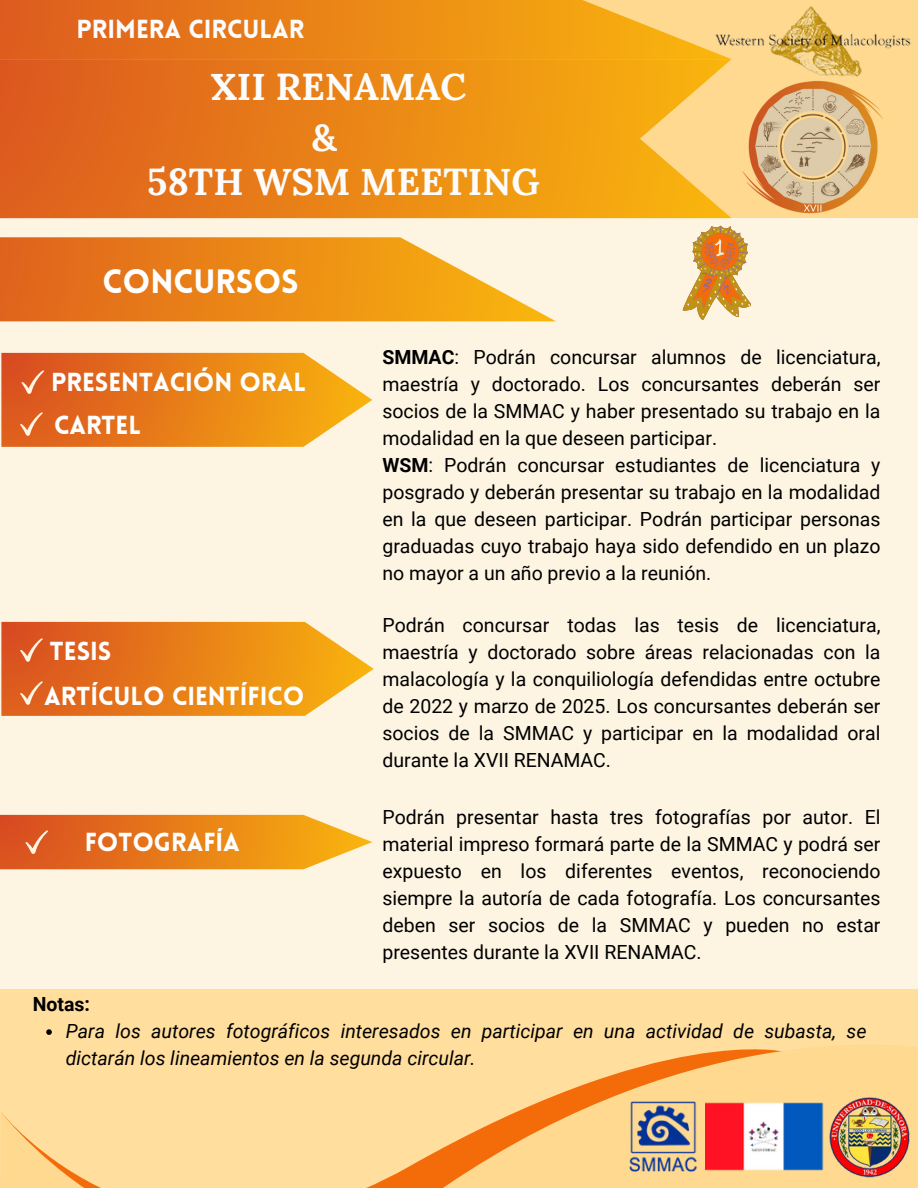
<style>
.page{position:relative;width:918px;height:1188px;background:#fdf4e2}
.page>*{position:absolute;margin:0;border:0;box-sizing:border-box;transform-origin:0 0}
.t1{font:700 37.5px "Lora";color:#fcfcfc}
.t2{font:900 33px "Lovelo";color:#fff}
.t3{font:900 25.5px/45.2px "Lovelo";color:#fff}
.t4{font:900 25.5px "Lovelo";color:#fcfcfc}
.t5{font:19.5px/27px "Roboto";color:#000;text-align:justify}
.t6{font:italic 19.5px/27px "Roboto";color:#000}
.t7{font:700 19.5px "Roboto";color:#000}
.s1{font-weight:700}
</style>
<div class="page">
<div style="left:0;top:990px;width:918px;height:198px;background:#ffde9e"></div>
<svg style="left:1px;top:1045px;width:916px;height:143px"></svg>
<img style="left:630px;top:1101px;width:67px;height:70px">
<img style="left:705px;top:1103px;width:121px;height:67px">
<img style="left:826px;top:1094px;width:91px;height:86px">
<svg style="left:0;top:237px;width:556px;height:84px;background:#ed9633"></svg>
<svg style="left:1px;top:353px;width:371px;height:94px;background:#e9882c"></svg>
<svg style="left:1px;top:622px;width:373px;height:94px;background:#e9882c"></svg>
<svg style="left:0;top:815px;width:372px;height:54px;background:#e9872b"></svg>
<div style="left:0;top:0;width:918px;height:218px;background:#ffd990"></div>
<img style="left:732px;top:6px;width:179px;height:67px">
<svg style="left:0;top:0;width:732px;height:59px;background:#eb8d22"></svg>
<svg style="left:0;top:59px;width:732px;height:159px;background:#eb891d"></svg>
<svg style="left:682px;top:225px;width:70px;height:95px"></svg>
<svg style="left:46px;top:1029px;width:6px;height:6px"></svg>
<img style="left:729px;top:73px;width:154px;height:143px">
<h3 class="t4" style="left:77px;top:19px;width:229px">PRIMERA CIRCULAR</h3>
<h1 class="t1" style="left:211px;top:63px;width:257px">XII RENAMAC</h1>
<h1 class="t1" style="left:312px;top:113px;width:27px">&amp;</h1>
<h1 class="t1" style="left:147px;top:158px;width:394px">58TH WSM MEETING</h1>
<h2 class="t2" style="left:103px;top:268px;width:198px">CONCURSOS</h2>
<h3 class="t3" style="left:51px;top:362px;width:256px">PRESENTACIÓN ORAL</h3>
<h3 class="t3" style="left:54px;top:405px;width:88px">CARTEL</h3>
<h3 class="t3" style="left:44px;top:631px;width:262px">TESIS<br>ARTÍCULO CIENTÍFICO</h3>
<h3 class="t3" style="left:85px;top:822px;width:157px">FOTOGRAFÍA</h3>
<p class="t5" style="left:382px;top:344px;width:500px;text-align:left"><span class="s1">SMMAC</span>: Podrán concursar alumnos de licenciatura, maestría y doctorado. Los concursantes deberán ser socios de la SMMAC y haber presentado su trabajo en la modalidad en la que deseen participar.<br><span class="s1">WSM</span>: Podrán concursar estudiantes de licenciatura y posgrado y deberán presentar su trabajo en la modalidad en la que deseen participar. Podrán participar personas graduadas cuyo trabajo haya sido defendido en un plazo no mayor a un año previo a la reunión.</p>
<p class="t5" style="left:382px;top:612px;width:500px">Podrán concursar todas las tesis de licenciatura, maestría y doctorado sobre áreas relacionadas con la malacología y la conquiliología defendidas entre octubre de 2022 y marzo de 2025. Los concursantes deberán ser socios de la SMMAC y participar en la modalidad oral durante la XVII RENAMAC.</p>
<p class="t5" style="left:382px;top:803px;width:500px">Podrán presentar hasta tres fotografías por autor. El material impreso formará parte de la SMMAC y podrá ser expuesto en los diferentes eventos, reconociendo siempre la autoría de cada fotografía. Los concursantes deben ser socios de la SMMAC y pueden no estar presentes durante la XVII RENAMAC.</p>
<p class="t7" style="left:33px;top:993px;width:59px">Notas:</p>
<p class="t6" style="left:66px;top:1018px;width:802px">Para los autores fotográficos interesados en participar en una actividad de subasta, se dictarán los lineamientos en la segunda circular.</p>
</div>
